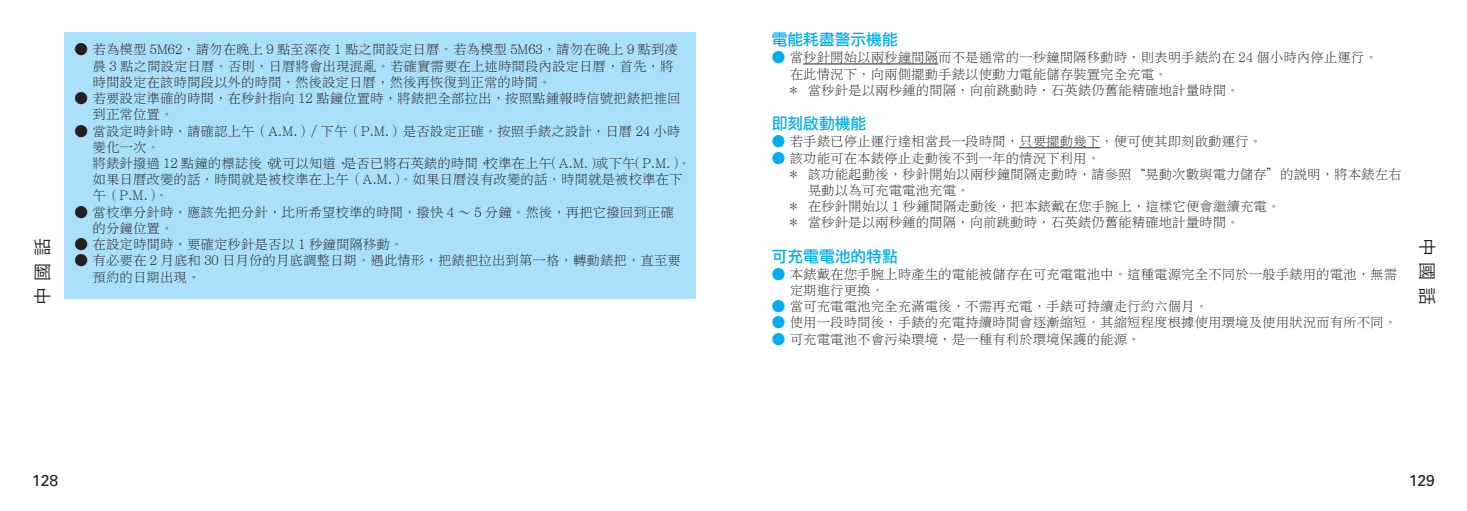
<style>
.page{position:relative;width:1467px;height:511px;background:#fff}
.page>*{position:absolute;margin:0;border:0;box-sizing:border-box;transform-origin:0 0}
.t1{font:18px "Hira Kaku Pro W3";color:#231f20}
.t2{font:15.75px "Li Hei Pro";color:#00aeef}
.t3{font:15.75px "Univers";color:#231f20}
.t4{font:13.5px/16.2px "Li Song Pro";color:#231f20}
.s1{color:#00aeef}
</style>
<div class="page">
<div style="left:64px;top:32px;width:631px;height:266px;background:#aae0f9"></div>
<hr style="left:803px;top:63px;width:135px;height:1px;background:#231f20">
<hr style="left:1019px;top:147px;width:81px;height:1px;background:#231f20">
<h1 class="t1" style="left:26px;top:304px;width:67px;rotate:-90deg">中 國 話</h1>
<p class="t4" style="left:93px;top:42px;width:587px;text-indent:-18px">● 若為模型 5M62，請勿在晚上 9 點至深夜 1 點之間設定日曆。若為模型 5M63，請勿在晚上 9 點到凌晨 3 點之間設定日曆。否則，日曆將會出現混亂。若確實需要在上述時間段內設定日曆，首先，將時間設定在該時間段以外的時間，然後設定日曆，然後再恢復到正常的時間。</p>
<p class="t4" style="left:93px;top:90px;width:590px;text-indent:-18px">● 若要設定準確的時間，在秒針指向 12 點鐘位置時，將錶把全部拉出，按照點鍾報時信號把錶把推回到正常位置。</p>
<p class="t4" style="left:93px;top:123px;width:600px;text-indent:-18px">● 當設定時針時，請確認上午（A.M.）/ 下午（P.M.）是否設定正確。按照手錶之設計，日曆 24 小時變化一次。<br>將錶針撥過 12 點鐘的標誌後，就可以知道，是否已將石英錶的時間，校準在上午（A.M.）或下午（P.M.）。如果日曆改變的話，時間就是被校準在上午（A.M.）。如果日曆沒有改變的話，時間就是被校準在下午（P.M.）。</p>
<p class="t4" style="left:93px;top:204px;width:583px;text-indent:-18px">● 當校準分針時，應該先把分針，比所希望校準的時間，撥快 4 ～ 5 分鐘。然後，再把它撥回到正確的分鐘位置。</p>
<p class="t4" style="left:75px;top:236px;width:330px">● 在設定時間時，要確定秒針是否以 1 秒鐘間隔移動。</p>
<p class="t4" style="left:93px;top:252px;width:590px;text-indent:-18px">● 有必要在 2 月底和 30 日月份的月底調整日期。遇此情形，把錶把拉出到第一格，轉動錶把，直至要預約的日期出現。</p>
<p class="t3" style="left:32px;top:471px;width:28px">128</p>
<p class="t2" style="left:772px;top:32px;width:127px">電能耗盡警示機能</p>
<p class="t4" style="left:790px;top:50px;width:590px;text-indent:-18px"><span class="s1">●</span> 當秒針開始以兩秒鐘間隔而不是通常的一秒鐘間隔移動時，則表明手錶約在 24 個小時內停止運行。在此情況下，向兩側擺動手錶以使動力電能儲存裝置完全充電。<br>* 當秒針是以兩秒鍾的間隔，向前跳動時，石英錶仍舊能精確地計量時間。</p>
<p class="t2" style="left:772px;top:116px;width:96px">即刻啟動機能</p>
<p class="t4" style="left:772px;top:133px;width:492px"><span class="s1">●</span> 若手錶已停止運行達相當長一段時間，只要擺動幾下，便可使其即刻啟動運行。</p>
<p class="t4" style="left:772px;top:149px;width:330px"><span class="s1">●</span> 該功能可在本錶停止走動後不到一年的情況下利用。</p>
<p class="t4" style="left:790px;top:166px;width:613px">* 該功能起動後，秒針開始以兩秒鐘間隔走動時，請參照“晃動次數與電力儲存”的說明，將本錶左右</p>
<p class="t4" style="left:808px;top:182px;width:163px">晃動以為可充電電池充電。</p>
<p class="t4" style="left:790px;top:198px;width:492px">* 在秒針開始以 1 秒鍾間隔走動後，把本錶戴在您手腕上，這樣它便會繼續充電。</p>
<p class="t4" style="left:790px;top:214px;width:451px">* 當秒針是以兩秒鍾的間隔，向前跳動時，石英錶仍舊能精確地計量時間。</p>
<p class="t2" style="left:772px;top:248px;width:127px">可充電電池的特點</p>
<p class="t4" style="left:790px;top:266px;width:609px;text-indent:-18px"><span class="s1">●</span> 本錶戴在您手腕上時產生的電能被儲存在可充電電池中。這種電源完全不同於一般手錶用的電池，無需定期進行更換。</p>
<p class="t4" style="left:772px;top:298px;width:438px"><span class="s1">●</span> 當可充電電池完全充滿電後，不需再充電，手錶可持續走行約六個月。</p>
<p class="t4" style="left:772px;top:314px;width:627px"><span class="s1">●</span> 使用一段時間後，手錶的充電持續時間會逐漸縮短。其縮短程度根據使用環境及使用狀況而有所不同。</p>
<p class="t4" style="left:772px;top:330px;width:370px"><span class="s1">●</span> 可充電電池不會污染環境，是一種有利於環境保護的能源。</p>
<h1 class="t1" style="left:1443px;top:238px;width:67px;rotate:90deg">中 國 話</h1>
<p class="t3" style="left:1409px;top:471px;width:28px">129</p>
</div>
